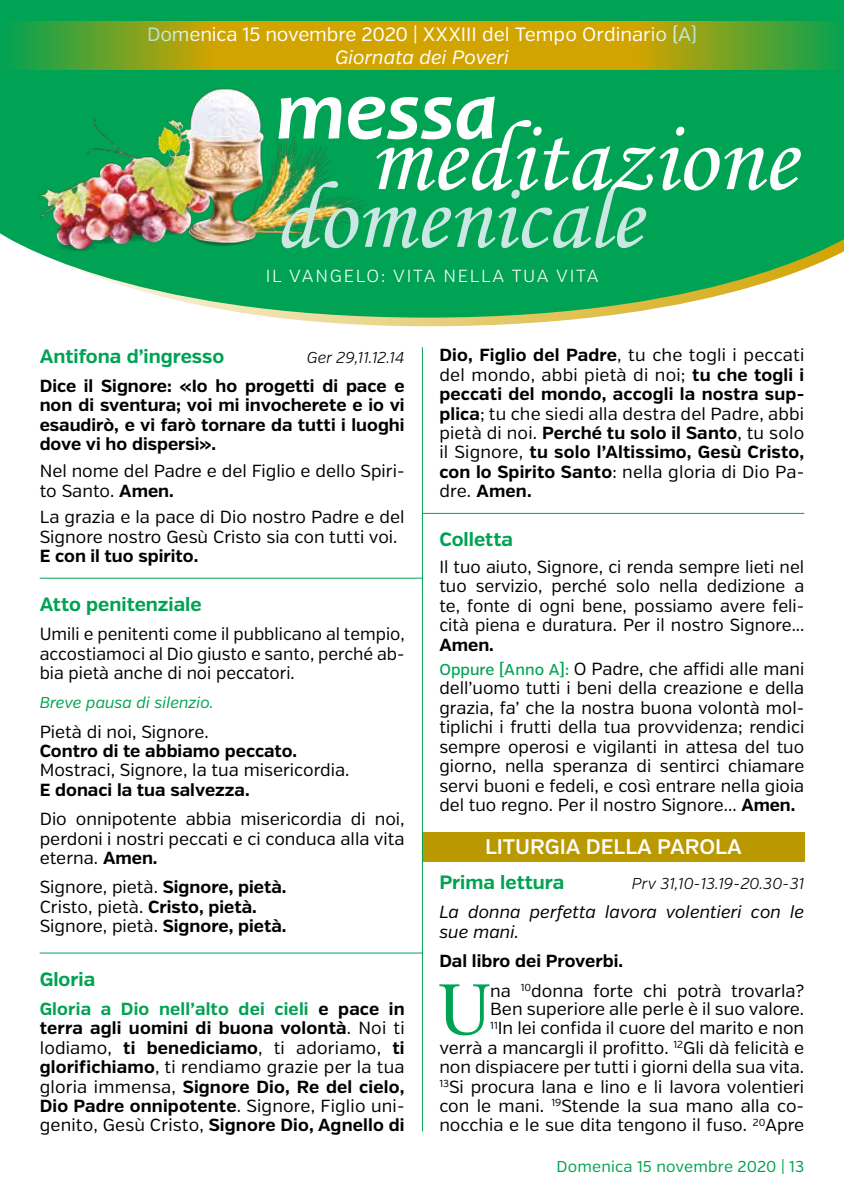
<style>
.page{position:relative;width:844px;height:1191px;background:#fff}
.page>*{position:absolute;margin:0;border:0;box-sizing:border-box;transform-origin:0 0}
.t1{font:italic 700 85.58px "Candara";color:#fff}
.t2{font:71.58px "Sabon";color:#00a254}
.t3{font:600 21px "Verb";color:#fff}
.t4{font:700 19.25px "Verb";color:#00a254}
.t5{font:19.25px "Verb";color:#fff}
.t6{font:italic 19.25px "Verb";color:#fff}
.t7{font:17.5px/19.4px "Verb";color:#000}
.t8{font:700 17.5px/19.4px "Verb";color:#000;text-align:justify}
.t9{font:italic 17.5px/19.4px "Verb";color:#000}
.t10{font:300 17.5px "Verb";letter-spacing:.1em;color:#fff}
.t11{font:italic 300 15.75px "Verb";color:#000}
.t12{font:15.75px "Verb";letter-spacing:.01em;color:#00a254}
.t13{font:italic 15.75px "Verb";color:#00a254}
.s1{font-weight:700}
.s2{color:#00a254}
.s3{font-weight:400}
.s4{font-weight:500;font-size:15.75px;color:#00a254}
</style>
<div class="page">
<hr style="left:40px;top:578px;width:382px;height:1px;background:#00a254">
<hr style="left:40px;top:952px;width:382px;height:1px;background:#00a254">
<hr style="left:422px;top:513px;width:382px;height:1px;background:#00a254">
<div style="left:422px;top:832px;width:382px;height:30px;background:#b99800"></div>
<hr style="left:422px;top:347px;width:1px;height:784px;background:#00a254">
<svg style="left:273px;top:317px;width:322px;height:9px"></svg>
<svg style="left:0;top:0;width:843px;height:317px;background:#2caf6a"></svg>
<img style="left:14px;top:83px;width:362px;height:181px">
<svg style="left:281px;top:120px;width:519px;height:128px;background:#31b172"></svg>
<svg style="left:0;top:21px;width:843px;height:48px;background:#9ea314"></svg>
<p class="t5" style="left:147px;top:23px;width:551px">Domenica 15 novembre 2020 | XXXIII del Tempo Ordinario (A)</p>
<p class="t6" style="left:335px;top:46px;width:175px">Giornata dei Poveri</p>
<h1 class="t1" style="left:275px;top:57px;width:223px">messa</h1>
<p class="t10" style="left:265px;top:265px;width:334px">IL VANGELO: VITA NELLA TUA VITA</p>
<p class="t4" style="left:40px;top:344px;width:186px">Antifona d’ingresso</p>
<p class="t11" style="left:307px;top:348px;width:99px">Ger 29,11.12.14</p>
<p class="t8" style="left:40px;top:376px;width:366px">Dice il Signore: «Io ho progetti di pace e non di sventura; voi mi invocherete e io vi esaudirò, e vi farò tornare da tutti i luoghi dove vi ho dispersi».</p>
<p class="t7" style="left:40px;top:461px;width:366px">Nel nome del Padre e del Figlio e dello Spiri&shy;to Santo. <span class="s1">Amen.</span></p>
<p class="t7" style="left:40px;top:508px;width:366px">La grazia e la pace di Dio nostro Padre e del<br>Signore nostro Gesù Cristo sia con tutti voi.</p>
<p class="t8" style="left:40px;top:546px;width:160px">E con il tuo spirito.</p>
<p class="t4" style="left:40px;top:592px;width:163px">Atto penitenziale</p>
<p class="t7" style="left:40px;top:624px;width:366px;text-align:justify">Umili e penitenti come il pubblicano al tempio, accostiamoci al Dio giusto e santo, perché ab&shy;bia pietà anche di noi peccatori.</p>
<p class="t13" style="left:40px;top:693px;width:175px">Breve pausa di silenzio.</p>
<p class="t7" style="left:40px;top:722px;width:170px">Pietà di noi, Signore.</p>
<p class="t8" style="left:40px;top:741px;width:259px">Contro di te abbiamo peccato.</p>
<p class="t7" style="left:40px;top:761px;width:311px">Mostraci, Signore, la tua misericordia.</p>
<p class="t8" style="left:40px;top:780px;width:211px">E donaci la tua salvezza.</p>
<p class="t7" style="left:40px;top:809px;width:366px;text-align:justify">Dio onnipotente abbia misericordia di noi, perdoni i nostri peccati e ci conduca alla vita eterna. <span class="s1">Amen.</span></p>
<p class="t7" style="left:40px;top:877px;width:248px">Signore, pietà. <span class="s1">Signore, pietà.<br></span>Cristo, pietà. <span class="s1">Cristo, pietà.<br></span>Signore, pietà. <span class="s1">Signore, pietà.</span></p>
<p class="t4" style="left:40px;top:967px;width:57px">Gloria</p>
<p class="t8" style="left:40px;top:999px;width:366px"><span class="s2">Gloria a Dio nell’alto dei cieli</span> e pace in terra agli uomini di buona volontà<span class="s3">. Noi ti lodiamo,</span> ti benediciamo<span class="s3">, ti adoriamo,</span> ti glorifichiamo<span class="s3">, ti rendiamo grazie per la tua gloria immensa,</span> Signore Dio, Re del cielo, Dio Padre onnipotente<span class="s3">. Signore, Figlio uni&shy;genito, Gesù Cristo,</span> Signore Dio, Agnello di</p>
<p class="t8" style="left:439px;top:346px;width:366px">Dio, Figlio del Padre<span class="s3">, tu che togli i peccati del mondo, abbi pietà di noi;</span> tu che togli i peccati del mondo, accogli la nostra sup&shy;plica<span class="s3">; tu che siedi alla destra del Padre, abbi pietà di noi.</span> Perché tu solo il Santo<span class="s3">, tu solo il Signore,</span> tu solo l’Altissimo, Gesù Cristo, con lo Spirito Santo<span class="s3">: nella gloria di Dio Pa&shy;dre.</span> Amen.</p>
<p class="t4" style="left:439px;top:527px;width:75px">Colletta</p>
<p class="t7" style="left:439px;top:557px;width:366px;text-align:justify">Il tuo aiuto, Signore, ci renda sempre lieti nel tuo servizio, perché solo nella dedizione a te, fonte di ogni bene, possiamo avere feli&shy;cità piena e duratura. Per il nostro Signore...</p>
<p class="t7" style="left:439px;top:632px;width:366px;line-height:24.3px"><span class="s1">Amen.<br></span><span class="s4">Oppure [Anno A]:</span> O Padre, che affidi alle mani</p>
<p class="t7" style="left:439px;top:679px;width:366px;text-align:justify">dell’uomo tutti i beni della creazione e della grazia, fa’ che la nostra buona volontà mol&shy;tiplichi i frutti della tua provvidenza; rendici sempre operosi e vigilanti in attesa del tuo giorno, nella speranza di sentirci chiamare servi buoni e fedeli, e così entrare nella gioia del tuo regno. Per il nostro Signore... <span class="s1">Amen.</span></p>
<p class="t3" style="left:485px;top:834px;width:258px">LITURGIA DELLA PAROLA</p>
<p class="t4" style="left:439px;top:870px;width:126px">Prima lettura</p>
<p class="t11" style="left:631px;top:874px;width:174px">Prv 31,10-13.19-20.30-31</p>
<p class="t9" style="left:439px;top:903px;width:366px">La donna perfetta lavora volentieri con le sue mani.</p>
<p class="t8" style="left:439px;top:951px;width:185px">Dal libro dei Proverbi.</p>
<h2 class="t2" style="left:438px;top:966px;width:53px">U</h2>
<p class="t7" style="left:439px;top:981px;width:366px;text-align:right">na <sup>10</sup>donna forte chi potrà trovarla?<br>Ben superiore alle perle è il suo valore.<br><sup>11</sup>In lei confida il cuore del marito e non<br>verrà a mancargli il profitto. <sup>12</sup>Gli dà felicità e non dispiacere per tutti i giorni della sua vita.<br><sup>13</sup>Si procura lana e lino e li lavora volentieri con le mani. <sup>19</sup>Stende la sua mano alla co&shy;nocchia e le sue dita tengono il fuso. <sup>20</sup>Apre</p>
<p class="t12" style="left:556px;top:1157px;width:249px">Domenica 15 novembre 2020 | 13</p>
</div>
